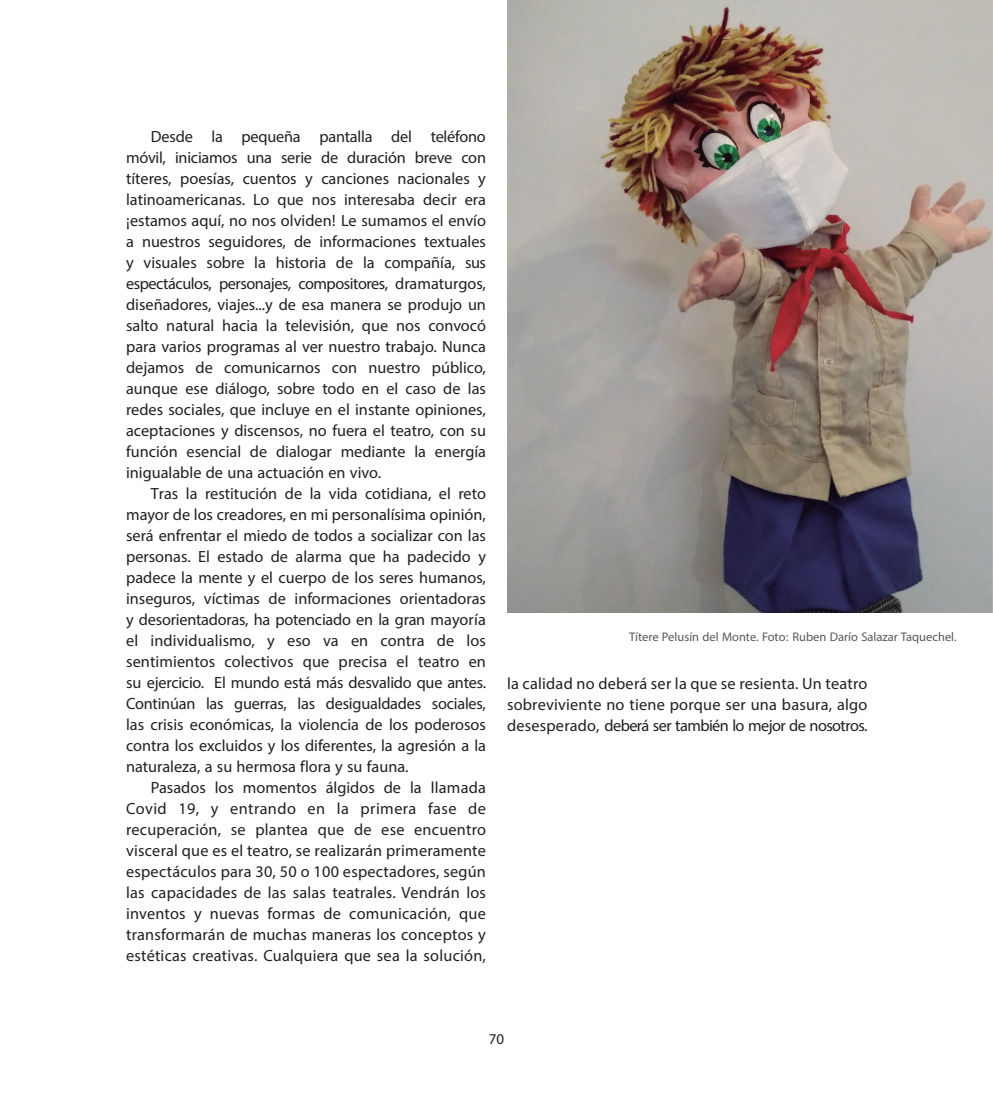
<style>
.page{position:relative;width:993px;height:1102px;background:#fff}
.page>*{position:absolute;margin:0;border:0;box-sizing:border-box;transform-origin:0 0}
.t1{font:22.75px/21px "Myriad Arabic";color:#231f20;text-align:justify}
.t2{font:21px "Myriad Arabic";color:#231f20}
.t3{font:17.5px "Myriad Arabic";color:#57585a}
</style>
<div class="page">
<img style="left:507px;top:0;width:485px;height:612px">
<hr style="left:992px;top:0;width:1px;height:1101px;background:#048077">
<p class="t1" style="left:126px;top:126px;width:361px;text-indent:25px">Desde la pequeña pantalla del teléfono móvil, iniciamos una serie de duración breve con títeres, poesías, cuentos y canciones nacionales y latinoamericanas. Lo que nos interesaba decir era ¡estamos aquí, no nos olviden! Le sumamos el envío a nuestros seguidores, de informaciones textuales y visuales sobre la historia de la compañía, sus espectáculos, personajes, compositores, dramaturgos, diseñadores, viajes...y de esa manera se produjo un salto natural hacia la televisión, que nos convocó para varios programas al ver nuestro trabajo. Nunca dejamos de comunicarnos con nuestro público, aunque ese diálogo, sobre todo en el caso de las redes sociales, que incluye en el instante opiniones, aceptaciones y discensos, no fuera el teatro, con su función esencial de dialogar mediante la energía inigualable de una actuación en vivo.</p>
<p class="t1" style="left:126px;top:483px;width:361px;text-indent:25px">Tras la restitución de la vida cotidiana, el reto mayor de los creadores, en mi personalísima opinión, será enfrentar el miedo de todos a socializar con las personas. El estado de alarma que ha padecido y padece la mente y el cuerpo de los seres humanos, inseguros, víctimas de informaciones orientadoras y desorientadoras, ha potenciado en la gran mayoría el individualismo, y eso va en contra de los sentimientos colectivos que precisa el teatro en su ejercicio. El mundo está más desvalido que antes.<br>Continúan las guerras, las desigualdades sociales, las crisis económicas, la violencia de los poderosos contra los excluidos y los diferentes, la agresión a la naturaleza, a su hermosa flora y su fauna.</p>
<p class="t1" style="left:126px;top:777px;width:361px;text-indent:25px">Pasados los momentos álgidos de la llamada Covid 19, y entrando en la primera fase de recuperación, se plantea que de ese encuentro visceral que es el teatro, se realizarán primeramente espectáculos para 30, 50 o 100 espectadores, según las capacidades de las salas teatrales. Vendrán los inventos y nuevas formas de comunicación, que transformarán de muchas maneras los conceptos y estéticas creativas. Cualquiera que sea la solución,</p>
<p class="t3" style="left:628px;top:625px;width:329px">Títere Pelusín del Monte. Foto: Ruben Darío Salazar Taquechel.</p>
<p class="t1" style="left:507px;top:672px;width:362px">la calidad no deberá ser la que se resienta. Un teatro sobreviviente no tiene porque ser una basura, algo desesperado, deberá ser también lo mejor de nosotros.</p>
<p class="t2" style="left:488px;top:1024px;width:17px">70</p>
</div>
